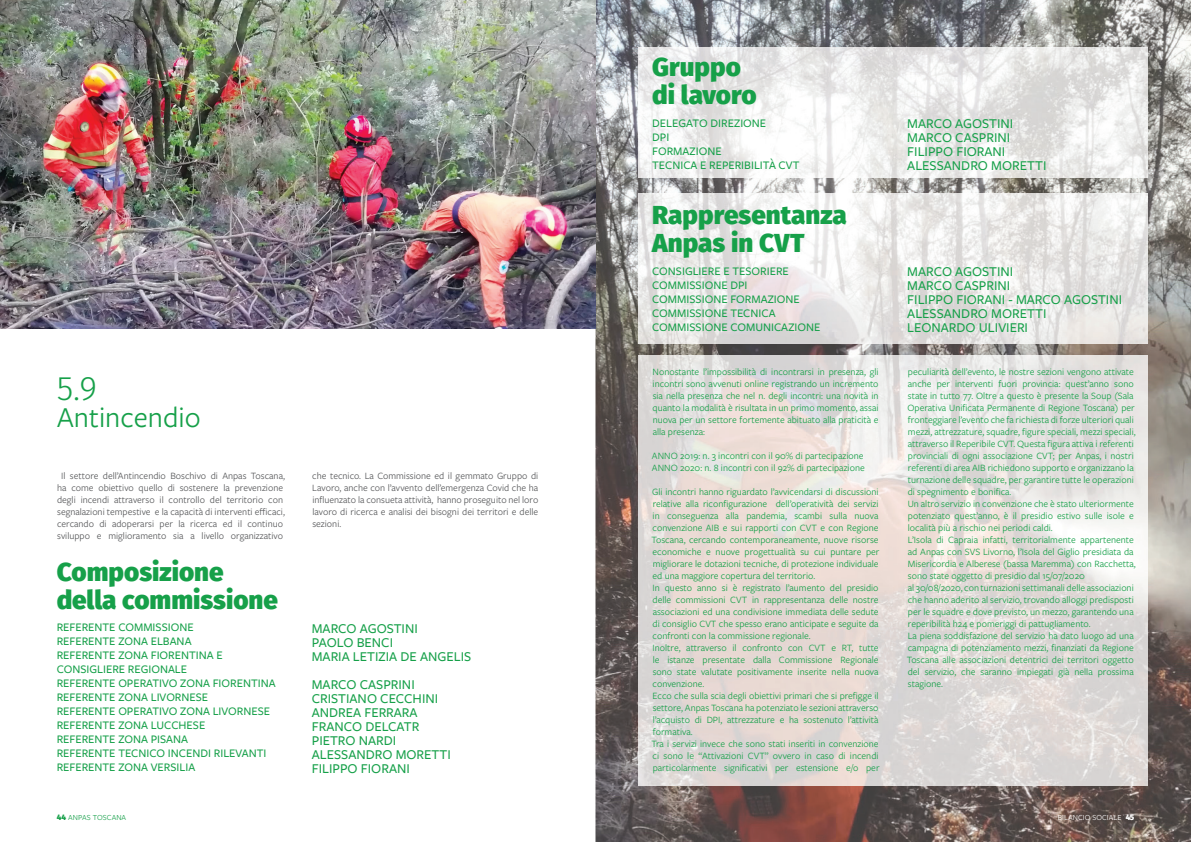
<style>
.page{position:relative;width:1191px;height:842px;background:#fff}
.page>*{position:absolute;margin:0;border:0;box-sizing:border-box;transform-origin:0 0}
.t1{font:300 34px "Fira Sans";color:#16a049}
.t2{font:30px "Freight Sans Pro";color:#16a049}
.t3{font:800 26px/28px "Fira Sans";color:#16a049}
.t4{font:500 14px/14px "Freight Sans Pro";color:#16a049}
.t5{font:500 12px/14px "Freight Sans Pro";color:#16a049}
.t6{font:10px/12px "Freight Sans Pro";color:#16a049}
.t7{font:10px/12px "Freight Sans Pro";color:#57585a;text-align:center}
.t8{font:8px "Freight Sans Pro";letter-spacing:.01em;color:#fff}
.t9{font:8px "Freight Sans Pro";letter-spacing:.01em;color:#16a049}
.s1{font-family:"Fira Sans";font-weight:800}
</style>
<div class="page">
<img style="left:595px;top:0;width:596px;height:69px">
<img style="left:595px;top:69px;width:69px;height:773px">
<img style="left:1122px;top:69px;width:69px;height:773px">
<img style="left:664px;top:178px;width:458px;height:16px">
<img style="left:664px;top:343px;width:458px;height:13px">
<img style="left:664px;top:785px;width:458px;height:57px">
<img style="left:638px;top:47px;width:509px;height:131px">
<img style="left:638px;top:356px;width:509px;height:429px">
<img style="left:638px;top:194px;width:509px;height:149px">
<img style="left:0;top:0;width:595px;height:328px">
<h1 class="t1" style="left:57px;top:364px;width:42px">5.9</h1>
<h2 class="t2" style="left:57px;top:397px;width:145px">Antincendio</h2>
<p class="t7" style="left:57px;top:469px;width:229px">Il settore dell’Antincendio Boschivo di Anpas Toscana, ha come obiettivo quello di sostenere la prevenzione degli incendi attraverso il controllo del territorio con segnalazioni tempestive e la capacità di interventi efficaci, cercando di adoperarsi per la ricerca ed il continuo sviluppo e miglioramento sia a livello organizzativo</p>
<p class="t7" style="left:312px;top:469px;width:227px;text-align:justify">che tecnico. La Commissione ed il gemmato Gruppo di Lavoro, anche con l’avvento dell’emergenza Covid che ha influenzato la consueta attività, hanno proseguito nel loro lavoro di ricerca e analisi dei bisogni dei territori e delle sezioni.</p>
<h3 class="t3" style="left:57px;top:558px;width:223px">Composizione della commissione</h3>
<p class="t5" style="left:57px;top:620px;width:220px">REFERENTE COMMISSIONE<br>REFERENTE ZONA ELBANA<br>REFERENTE ZONA FIORENTINA E<br>CONSIGLIERE REGIONALE<br>REFERENTE OPERATIVO ZONA FIORENTINA<br>REFERENTE ZONA LIVORNESE<br>REFERENTE OPERATIVO ZONA LIVORNESE<br>REFERENTE ZONA LUCCHESE<br>REFERENTE ZONA PISANA<br>REFERENTE TECNICO INCENDI RILEVANTI<br>REFERENTE ZONA VERSILIA</p>
<p class="t9" style="left:57px;top:812px;width:71px"><span class="s1">44</span> ANPAS TOSCANA</p>
<h3 class="t4" style="left:312px;top:620px;width:161px">MARCO AGOSTINI<br>PAOLO BENCI<br>MARIA LETIZIA DE ANGELIS</h3>
<h3 class="t4" style="left:312px;top:676px;width:141px">MARCO CASPRINI<br>CRISTIANO CECCHINI<br>ANDREA FERRARA<br>FRANCO DELCATR<br>PIETRO NARDI<br>ALESSANDRO MORETTI<br>FILIPPO FIORANI</h3>
<h3 class="t3" style="left:652px;top:53px;width:106px">Gruppo di lavoro</h3>
<p class="t5" style="left:652px;top:115px;width:149px">DELEGATO DIREZIONE<br>DPI<br>FORMAZIONE<br>TECNICA E REPERIBILITÀ CVT</p>
<h3 class="t3" style="left:652px;top:201px;width:196px">Rappresentanza<br>Anpas in CVT</h3>
<p class="t5" style="left:652px;top:263px;width:170px">CONSIGLIERE E TESORIERE<br>COMMISSIONE DPI<br>COMMISSIONE FORMAZIONE<br>COMMISSIONE TECNICA<br>COMMISSIONE COMUNICAZIONE</p>
<p class="t6" style="left:652px;top:366px;width:227px;text-align:justify">Nonostante l’impossibilità di incontrarsi in presenza, gli incontri sono avvenuti online registrando un incremento sia nella presenza che nel n. degli incontri: una novità in quanto la modalità è risultata in un primo momento, assai nuova per un settore fortemente abituato alla praticità e alla presenza:</p>
<p class="t6" style="left:652px;top:450px;width:214px">ANNO 2019: n. 3 incontri con il 90% di partecipazione<br>ANNO 2020: n. 8 incontri con il 92% di partecipazione</p>
<p class="t6" style="left:651px;top:486px;width:229px">Gli incontri hanno riguardato l’avvicendarsi di discussioni relative alla riconfigurazione dell’operatività dei servizi in conseguenza alla pandemia, scambi sulla nuova convenzione AIB e sui rapporti con CVT e con Regione Toscana, cercando contemporaneamente, nuove risorse economiche e nuove progettualità su cui puntare per migliorare le dotazioni tecniche, di protezione individuale ed una maggiore copertura del territorio.<br>In questo anno si è registrato l’aumento del presidio delle commissioni CVT in rappresentanza delle nostre associazioni ed una condivisione immediata delle sedute di consiglio CVT che spesso erano anticipate e seguite da confronti con la commissione regionale.<br>Inoltre, attraverso il confronto con CVT e RT, tutte le istanze presentate dalla Commissione Regionale sono state valutate positivamente inserite nella nuova convenzione.<br>Ecco che sulla scia degli obiettivi primari che si prefigge il settore, Anpas Toscana ha potenziato le sezioni attraverso l’acquisto di DPI, attrezzature e ha sostenuto l’attività formativa.<br>Tra i servizi invece che sono stati inseriti in convenzione ci sono le “Attivazioni CVT” ovvero in caso di incendi particolarmente significativi per estensione e/o per</p>
<h3 class="t4" style="left:907px;top:116px;width:141px">MARCO AGOSTINI<br>MARCO CASPRINI<br>FILIPPO FIORANI<br>ALESSANDRO MORETTI</h3>
<h3 class="t4" style="left:907px;top:264px;width:216px">MARCO AGOSTINI<br>MARCO CASPRINI<br>FILIPPO FIORANI - MARCO AGOSTINI<br>ALESSANDRO MORETTI<br>LEONARDO ULIVIERI</h3>
<p class="t6" style="left:906px;top:366px;width:230px">peculiarità dell’evento, le nostre sezioni vengono attivate anche per interventi fuori provincia: quest’anno sono state in tutto 77. Oltre a questo è presente la Soup (Sala Operativa Unificata Permanente di Regione Toscana) per fronteggiare l’evento che fa richiesta di forze ulteriori quali mezzi, attrezzature, squadre, figure speciali, mezzi speciali, attraverso il Reperibile CVT. Questa figura attiva i referenti provinciali di ogni associazione CVT; per Anpas, i nostri referenti di area AIB richiedono supporto e organizzano la turnazione delle squadre, per garantire tutte le operazioni di spegnimento e bonifica.<br>Un altro servizio in convenzione che è stato ulteriormente potenziato quest’anno, è il presidio estivo sulle isole e località più a rischio nei periodi caldi.<br>L’Isola di Capraia infatti, territorialmente appartenente ad Anpas con SVS Livorno, l’Isola del Giglio presidiata da Misericordia e Alberese (bassa Maremma) con Racchetta, sono state oggetto di presidio dal 15/07/2020<br>al 30/08/2020, con turnazioni settimanali delle associazioni che hanno aderito al servizio, trovando alloggi predisposti per le squadre e dove previsto, un mezzo, garantendo una reperibilità h24 e pomeriggi di pattugliamento.<br>La piena soddisfazione del servizio ha dato luogo ad una campagna di potenziamento mezzi, finanziati da Regione Toscana alle associazioni detentrici dei territori oggetto del servizio, che saranno impiegati già nella prossima stagione.</p>
<p class="t8" style="left:1057px;top:812px;width:78px">BILANCIO SOCIALE <span class="s1">45</span></p>
</div>
